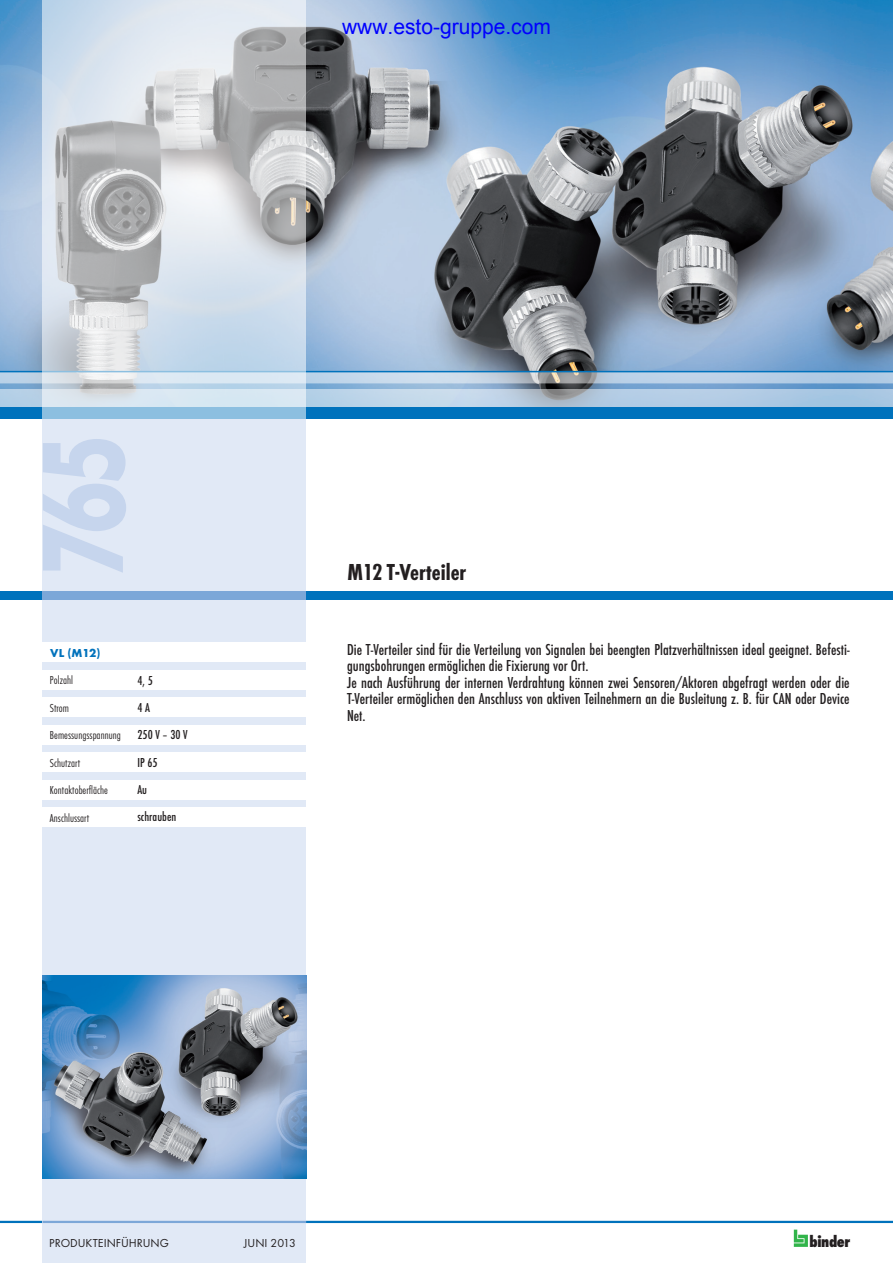
<style>
.page{position:relative;width:893px;height:1263px;background:#fff}
.page>*{position:absolute;margin:0;border:0;box-sizing:border-box;transform-origin:0 0}
.t1{font:700 120px "Futura T";color:#c6d5ed;scale:.7 1}
.t2{font:700 condensed 24px "Futura T";color:#231f20}
.t3{font:21px "Arial";color:#00f}
.t4{font:800 condensed 16.65px "Futura T";letter-spacing:-.02em;color:#231f20}
.t5{font:500 condensed 16.5px/16.5px "Futura T";letter-spacing:.005em;color:#231f20}
.t6{font:500 condensed 13.5px/27.5px "Futura T";letter-spacing:.005em;color:#231f20}
.t7{font:300 condensed 12px "Futura T";letter-spacing:.005em;color:#231f20}
.t8{font:12px "Futura T";color:#231f20}
.t9{font:700 12px "Futura T";color:#0072bc}
.t10{font:700 12px "Futura T";color:#231f20}
</style>
<div class="page">
<img style="left:0;top:0;width:893px;height:389px">
<div style="left:0;top:591px;width:893px;height:9px;background:#0072bc"></div>
<hr style="left:0;top:1221px;width:893px;height:2px;background:#0072bc">
<div style="left:43px;top:419px;width:263px;height:844px;background:#e1e9f6"></div>
<img style="left:43px;top:975px;width:263px;height:204px">
<div style="left:42px;top:807px;width:265px;height:20px;background:#fff"></div>
<div style="left:42px;top:780px;width:265px;height:20px;background:#fff"></div>
<div style="left:42px;top:752px;width:265px;height:20px;background:#fff"></div>
<div style="left:42px;top:725px;width:265px;height:20px;background:#fff"></div>
<div style="left:42px;top:697px;width:265px;height:20px;background:#fff"></div>
<div style="left:42px;top:670px;width:265px;height:20px;background:#fff"></div>
<div style="left:43px;top:591px;width:263px;height:9px;background:#7ca7d8"></div>
<hr style="left:43px;top:1221px;width:263px;height:2px;background:#7ca7d8">
<div style="left:43px;top:642px;width:264px;height:20px;background:#fff"></div>
<svg style="left:794px;top:1229px;width:14px;height:18px"></svg>
<svg style="left:0;top:372px;width:893px;height:11px;background:#b4c9dd"></svg>
<svg style="left:0;top:389px;width:893px;height:19px;background:#aac6df"></svg>
<hr style="left:0;top:371px;width:893px;height:1px;background:#0072bc">
<div style="left:0;top:408px;width:893px;height:11px;background:#0072bc"></div>
<svg style="left:43px;top:0;width:263px;height:419px;background:#c9d1d9"></svg>
<p class="t3" style="left:342px;top:13px;width:210px">www.esto-gruppe.com</p>
<h1 class="t1" style="left:12px;top:576px;width:205px;rotate:-90deg">765</h1>
<p class="t9" style="left:50px;top:646px;width:52px">VL (M12)</p>
<p class="t7" style="left:50px;top:673px;width:25px">Polzahl</p>
<p class="t7" style="left:50px;top:701px;width:21px">Strom</p>
<p class="t7" style="left:50px;top:728px;width:73px">Bemessungsspannung</p>
<p class="t7" style="left:50px;top:756px;width:32px">Schutzart</p>
<p class="t7" style="left:50px;top:783px;width:60px">Kontaktoberfläche</p>
<p class="t7" style="left:50px;top:810px;width:41px">Anschlussart</p>
<p class="t6" style="left:137px;top:666px;width:52px">4, 5<br>4 A<br>250 V – 30 V<br>IP 65<br>Au schrauben</p>
<h2 class="t2" style="left:347px;top:558px;width:120px">M12 T-Verteiler</h2>
<p class="t5" style="left:347px;top:641px;width:504px">Die T-Verteiler sind für die Verteilung von Signalen bei beengten Platzverhältnissen ideal geeignet. Befesti&shy;gungsbohrungen ermöglichen die Fixierung vor Ort.<br>Je nach Ausführung der internen Verdrahtung können zwei Sensoren/Aktoren abgefragt werden oder die T-Verteiler ermöglichen den Anschluss von aktiven Teilnehmern an die Busleitung z. B. für CAN oder Device Net.</p>
<p class="t8" style="left:49px;top:1236px;width:121px">PRODUKTEINFÜHRUNG</p>
<p class="t8" style="left:244px;top:1236px;width:54px">JUNI 2013</p>
<p class="t10" style="left:49px;top:1235px;width:9px">1</p>
<p class="t4" style="left:809px;top:1231px;width:42px">binder</p>
</div>
